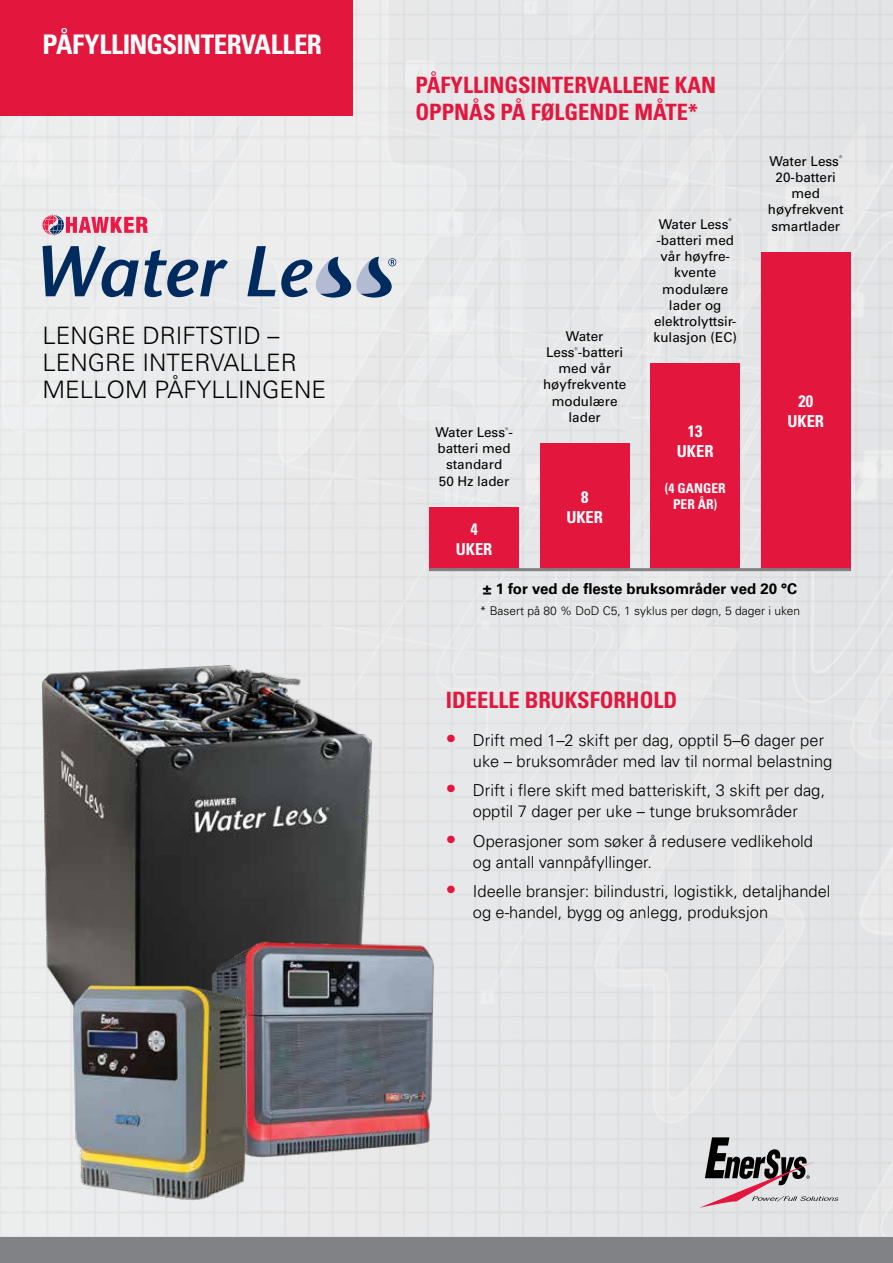
<style>
.page{position:relative;width:893px;height:1263px;background:#fff}
.page>*{position:absolute;margin:0;border:0;box-sizing:border-box;transform-origin:0 0}
.t1{font:700 condensed 27px "Univers LT Pro";letter-spacing:-.015em;color:#fff}
.t2{font:300 24px/27px "Univers LT Pro 45";color:#000}
.t3{font:700 condensed 22.5px/27px "Univers LT Pro";color:#e3173e}
.t4{font:300 16.5px/21px "Univers LT Pro 45";color:#000}
.t5{font:700 condensed 16.5px/19.8px "Univers LT Pro";color:#fff;text-align:center}
.t6{font:700 15px "Univers LT Pro 65";color:#000}
.t7{font:13.5px/16.2px "Univers LT Pro 55 Roman";color:#000;text-align:center}
.t8{font:700 condensed 13.5px/16.2px "Univers LT Pro";color:#fff;text-align:center}
.t9{font:300 12px "Univers LT Pro 45";color:#000}
.s1{font-size:21px;color:#e3173e}
</style>
<div class="page">
<div style="left:0;top:0;width:893px;height:1238px;background:#e6e7e8"></div>
<div style="left:0;top:0;width:353px;height:116px;background:#e3173e"></div>
<svg style="left:699px;top:1137px;width:140px;height:71px;background:#b7afb1"></svg>
<div style="left:0;top:1238px;width:893px;height:25px;background:#808285"></div>
<svg style="left:43px;top:245px;width:185px;height:52px;background:#8fa0b4"></svg>
<svg style="left:43px;top:214px;width:105px;height:22px;background:#df8aa0"></svg>
<svg style="left:247px;top:246px;width:149px;height:52px;background:#a2afc1"></svg>
<img style="left:43px;top:665px;width:332px;height:433px">
<img style="left:207px;top:940px;width:227px;height:219px">
<img style="left:71px;top:981px;width:176px;height:219px">
<div style="left:651px;top:363px;width:89px;height:208px;background:#e3173e"></div>
<div style="left:540px;top:443px;width:89px;height:128px;background:#e3173e"></div>
<div style="left:429px;top:507px;width:90px;height:64px;background:#e3173e"></div>
<div style="left:761px;top:252px;width:89px;height:319px;background:#e3173e"></div>
<hr style="left:429px;top:568px;width:421px;height:3px;background:#808285">
<h1 class="t1" style="left:43px;top:27px;width:281px">PÅFYLLINGSINTERVALLER</h1>
<h2 class="t2" style="left:43px;top:322px;width:285px">LENGRE DRIFTSTID –<br>LENGRE INTERVALLER<br>MELLOM PÅFYLLINGENE</h2>
<h3 class="t3" style="left:415px;top:71px;width:302px">PÅFYLLINGSINTERVALLENE KAN<br>OPPNÅS PÅ FØLGENDE MÅTE*</h3>
<p class="t7" style="left:435px;top:424px;width:79px">Water Less<sup>®</sup>- batteri med standard<br>50 Hz lader</p>
<p class="t5" style="left:456px;top:519px;width:38px">4<br>UKER</p>
<p class="t7" style="left:543px;top:327px;width:85px">Water<br>Less<sup>®</sup>-batteri med vår høyfrekvente modulære lader</p>
<p class="t5" style="left:566px;top:487px;width:38px">8<br>UKER</p>
<p class="t7" style="left:654px;top:215px;width:85px">Water Less<sup>® </sup>-batteri med vår høyfre&shy;kvente modulære lader og elektrolyttsir&shy;kulasjon (EC)</p>
<p class="t5" style="left:677px;top:421px;width:38px">13<br>UKER</p>
<p class="t8" style="left:665px;top:480px;width:62px">(4 GANGER<br>PER ÅR)</p>
<p class="t7" style="left:768px;top:152px;width:77px">Water Less<sup>®<br></sup>20-batteri med høyfrekvent smartlader</p>
<p class="t5" style="left:787px;top:391px;width:38px">20<br>UKER</p>
<p class="t6" style="left:483px;top:579px;width:316px">± 1 for ved de fleste bruksområder ved 20 °C</p>
<p class="t9" style="left:480px;top:603px;width:322px">* Basert på 80 % DoD C5, 1 syklus per døgn, 5 dager i uken</p>
<h3 class="t3" style="left:446px;top:686px;width:233px">IDEELLE BRUKSFORHOLD</h3>
<p class="t4" style="left:473px;top:729px;width:361px;text-indent:-27px"><span class="s1">•</span> Drift med 1–2 skift per dag, opptil 5–6 dager per uke – bruksområder med lav til normal belastning</p>
<p class="t4" style="left:446px;top:780px;width:381px;text-align:center"><span class="s1">•</span> Drift i flere skift med batteriskift, 3 skift per dag, opptil 7 dager per uke – tunge bruksområder</p>
<p class="t4" style="left:473px;top:830px;width:342px;text-indent:-27px"><span class="s1">•</span> Operasjoner som søker å redusere vedlikehold og antall vannpåfyllinger.</p>
<p class="t4" style="left:473px;top:881px;width:359px;text-indent:-27px"><span class="s1">•</span> Ideelle bransjer: bilindustri, logistikk, detaljhandel og e-handel, bygg og anlegg, produksjon</p>
</div>
